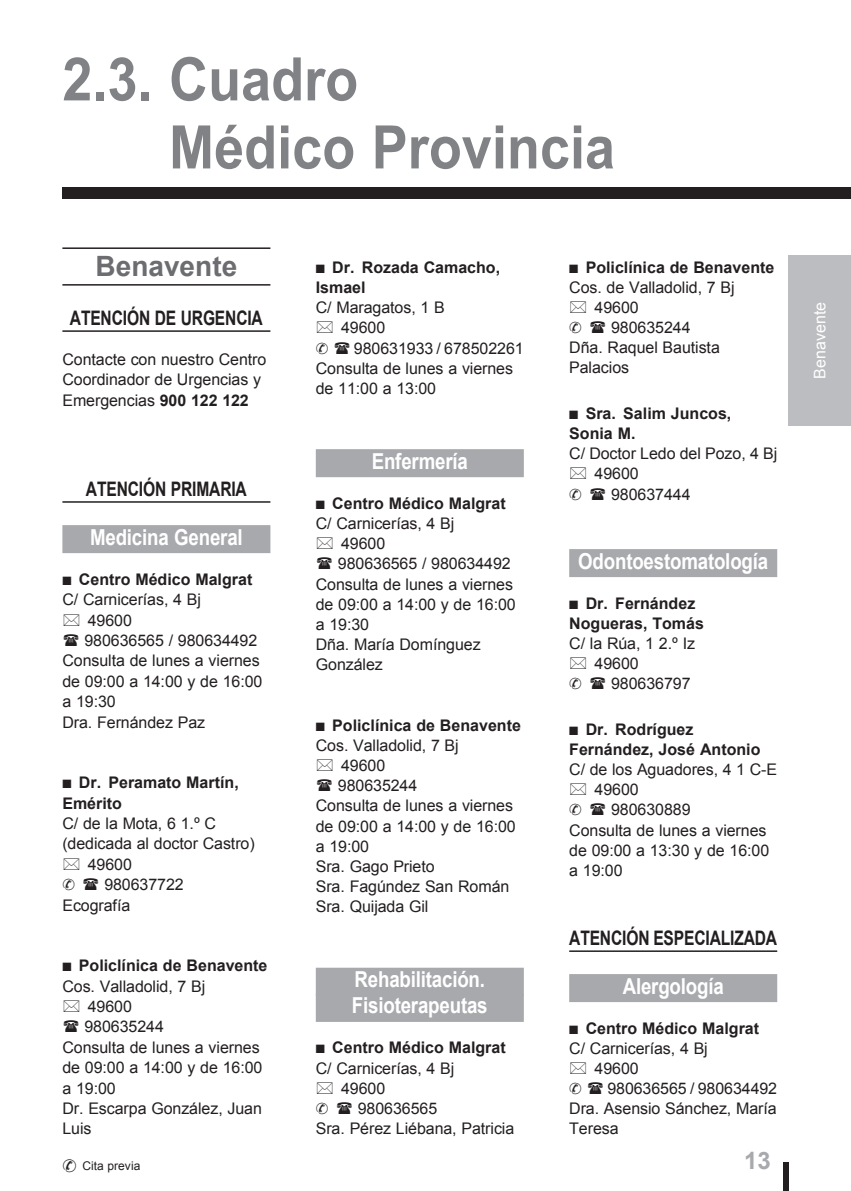
<style>
.page{position:relative;width:851px;height:1191px;background:#fff}
.page>*{position:absolute;margin:0;border:0;box-sizing:border-box;transform-origin:0 0}
.t1{font:700 60px/68px "Arial";color:#808285;scale:.9 1}
.t2{font:700 28px "Arial";color:#6c6d70}
.t3{font:700 24px "Arial";color:#a8a9ad}
.t4{font:700 22px/26.2px "Arial";letter-spacing:-.01em;color:#fff;scale:.85 1}
.t5{font:700 20px "Arial";letter-spacing:-.01em;color:#231f20;scale:.78 1}
.t6{font:16px/20.2px "Arial";letter-spacing:-.005em;color:#231f20}
.t7{font:700 16px/20.2px "Arial";color:#231f20}
.t8{font:16px "Arial";color:#fff}
.t9{font:12px "Arial";color:#231f20}
.s1{font-weight:700}
</style>
<div class="page">
<div style="left:782px;top:1162px;width:6px;height:29px;background:#231f20"></div>
<div style="left:62px;top:187px;width:788px;height:11px;background:#231f20"></div>
<div style="left:788px;top:255px;width:62px;height:170px;background:#bcbdc0"></div>
<hr style="left:62px;top:247px;width:208px;height:2px;background:#231f20">
<hr style="left:62px;top:284px;width:208px;height:2px;background:#231f20">
<hr style="left:62px;top:330px;width:208px;height:2px;background:#231f20">
<hr style="left:62px;top:501px;width:208px;height:2px;background:#231f20">
<div style="left:62px;top:525px;width:208px;height:28px;background:#a8a9ad"></div>
<div style="left:316px;top:449px;width:207px;height:28px;background:#a8a9ad"></div>
<div style="left:316px;top:967px;width:207px;height:28px;background:#a8a9ad"></div>
<div style="left:316px;top:994px;width:207px;height:28px;background:#a8a9ad"></div>
<div style="left:569px;top:549px;width:208px;height:28px;background:#a8a9ad"></div>
<hr style="left:569px;top:950px;width:208px;height:2px;background:#231f20">
<div style="left:569px;top:974px;width:208px;height:28px;background:#a8a9ad"></div>
<h1 class="t1" style="left:169px;top:46px;width:497px;text-indent:-107px">2.3. Cuadro<br>Médico Provincia</h1>
<h2 class="t2" style="left:95px;top:250px;width:143px">Benavente</h2>
<p class="t5" style="left:70px;top:306px;width:249px">ATENCIÓN DE URGENCIA</p>
<p class="t6" style="left:62px;top:349px;width:205px">Contacte con nuestro Centro<br>Coordinador de Urgencias y<br>Emergencias <span class="s1">900 122 122</span></p>
<p class="t5" style="left:86px;top:477px;width:208px">ATENCIÓN PRIMARIA</p>
<h3 class="t4" style="left:90px;top:524px;width:181px">Medicina General</h3>
<p class="t7" style="left:62px;top:569px;width:191px">■ Centro Médico Malgrat</p>
<p class="t6" style="left:62px;top:589px;width:140px">C/ Carnicerías, 4 Bj</p>
<p class="t6" style="left:88px;top:610px;width:46px">49600</p>
<p class="t6" style="left:84px;top:630px;width:174px">980636565 / 980634492</p>
<p class="t6" style="left:62px;top:651px;width:199px">Consulta de lunes a viernes</p>
<p class="t6" style="left:62px;top:671px;width:201px">de 09:00 a 14:00 y de 16:00</p>
<p class="t6" style="left:62px;top:691px;width:55px">a 19:30</p>
<p class="t6" style="left:62px;top:712px;width:144px">Dra. Fernández Paz</p>
<p class="t7" style="left:62px;top:772px;width:178px">■ Dr. Peramato Martín,<br>Emérito</p>
<p class="t6" style="left:62px;top:813px;width:155px">C/ de la Mota, 6 1.º C</p>
<p class="t6" style="left:62px;top:833px;width:194px">(dedicada al doctor Castro)</p>
<p class="t6" style="left:88px;top:854px;width:46px">49600</p>
<p class="t6" style="left:62px;top:874px;width:123px;text-indent:42px">980637722<br>Ecografía</p>
<p class="t7" style="left:62px;top:955px;width:206px">■ Policlínica de Benavente</p>
<p class="t6" style="left:62px;top:976px;width:144px">Cos. Valladolid, 7 Bj</p>
<p class="t6" style="left:88px;top:996px;width:46px">49600</p>
<p class="t6" style="left:84px;top:1016px;width:81px">980635244</p>
<p class="t6" style="left:62px;top:1037px;width:199px">Consulta de lunes a viernes</p>
<p class="t6" style="left:62px;top:1057px;width:201px">de 09:00 a 14:00 y de 16:00</p>
<p class="t6" style="left:62px;top:1077px;width:55px">a 19:00</p>
<p class="t6" style="left:62px;top:1098px;width:201px">Dr. Escarpa González, Juan</p>
<p class="t6" style="left:62px;top:1118px;width:31px">Luis</p>
<p class="t7" style="left:316px;top:257px;width:186px">■ Dr. Rozada Camacho,<br>Ismael</p>
<p class="t6" style="left:341px;top:297px;width:105px;text-indent:-25px">C/ Maragatos, 1 B<br>49600</p>
<p class="t6" style="left:316px;top:338px;width:209px;text-indent:38px">980631933 / 678502261<br>Consulta de lunes a viernes de 11:00 a 13:00</p>
<h3 class="t4" style="left:372px;top:448px;width:114px">Enfermería</h3>
<p class="t7" style="left:316px;top:493px;width:191px">■ Centro Médico Malgrat</p>
<p class="t6" style="left:316px;top:513px;width:140px">C/ Carnicerías, 4 Bj</p>
<p class="t6" style="left:341px;top:533px;width:46px">49600</p>
<p class="t6" style="left:338px;top:553px;width:174px">980636565 / 980634492</p>
<p class="t6" style="left:316px;top:574px;width:199px">Consulta de lunes a viernes</p>
<p class="t6" style="left:316px;top:594px;width:201px">de 09:00 a 14:00 y de 16:00</p>
<p class="t6" style="left:316px;top:614px;width:55px">a 19:30</p>
<p class="t6" style="left:316px;top:634px;width:166px">Dña. María Domínguez</p>
<p class="t6" style="left:316px;top:654px;width:69px">González</p>
<p class="t7" style="left:316px;top:715px;width:206px">■ Policlínica de Benavente</p>
<p class="t6" style="left:316px;top:735px;width:144px">Cos. Valladolid, 7 Bj</p>
<p class="t6" style="left:341px;top:755px;width:46px">49600</p>
<p class="t6" style="left:338px;top:775px;width:81px">980635244</p>
<p class="t6" style="left:316px;top:795px;width:199px">Consulta de lunes a viernes</p>
<p class="t6" style="left:316px;top:816px;width:201px">de 09:00 a 14:00 y de 16:00</p>
<p class="t6" style="left:316px;top:836px;width:55px">a 19:00</p>
<p class="t6" style="left:316px;top:856px;width:120px">Sra. Gago Prieto</p>
<p class="t6" style="left:316px;top:876px;width:195px">Sra. Fagúndez San Román</p>
<p class="t6" style="left:316px;top:896px;width:114px">Sra. Quijada Gil</p>
<h3 class="t4" style="left:352px;top:966px;width:161px">Rehabilitación.<br>Fisioterapeutas</h3>
<p class="t7" style="left:316px;top:1037px;width:191px">■ Centro Médico Malgrat</p>
<p class="t6" style="left:316px;top:1058px;width:140px">C/ Carnicerías, 4 Bj</p>
<p class="t6" style="left:341px;top:1078px;width:46px">49600</p>
<p class="t6" style="left:316px;top:1098px;width:200px;text-indent:42px">980636565<br>Sra. Pérez Liébana, Patricia</p>
<p class="t7" style="left:569px;top:257px;width:206px">■ Policlínica de Benavente</p>
<p class="t6" style="left:569px;top:277px;width:167px">Cos. de Valladolid, 7 Bj</p>
<p class="t6" style="left:594px;top:297px;width:46px">49600</p>
<p class="t6" style="left:569px;top:317px;width:152px;text-indent:42px">980635244<br>Dña. Raquel Bautista<br>Palacios</p>
<p class="t7" style="left:569px;top:403px;width:164px">■ Sra. Salim Juncos,<br>Sonia M.</p>
<p class="t6" style="left:594px;top:444px;width:184px;text-indent:-25px">C/ Doctor Ledo del Pozo, 4 Bj<br>49600</p>
<p class="t6" style="left:611px;top:484px;width:81px">980637444</p>
<h3 class="t4" style="left:578px;top:548px;width:225px">Odontoestomatología</h3>
<p class="t7" style="left:569px;top:593px;width:136px">■ Dr. Fernández<br>Nogueras, Tomás</p>
<p class="t6" style="left:594px;top:633px;width:102px;text-indent:-25px">C/ la Rúa, 1 2.º Iz<br>49600</p>
<p class="t6" style="left:611px;top:673px;width:81px">980636797</p>
<p class="t7" style="left:569px;top:719px;width:193px">■ Dr. Rodríguez<br>Fernández, José Antonio</p>
<p class="t6" style="left:594px;top:759px;width:184px;text-indent:-25px">C/ de los Aguadores, 4 1 C-E<br>49600</p>
<p class="t6" style="left:569px;top:799px;width:201px;text-indent:42px">980630889<br>Consulta de lunes a viernes de 09:00 a 13:30 y de 16:00 a 19:00</p>
<p class="t5" style="left:569px;top:926px;width:268px">ATENCIÓN ESPECIALIZADA</p>
<h3 class="t4" style="left:622px;top:972px;width:120px">Alergología</h3>
<p class="t7" style="left:569px;top:1018px;width:191px">■ Centro Médico Malgrat</p>
<p class="t6" style="left:569px;top:1038px;width:140px">C/ Carnicerías, 4 Bj</p>
<p class="t6" style="left:594px;top:1058px;width:46px">49600</p>
<p class="t6" style="left:569px;top:1078px;width:209px;text-align:justify;text-indent:38px">980636565 / 980634492<br>Dra. Asensio Sánchez, María Teresa</p>
<p class="t9" style="left:62px;top:1158px;width:79px">✆ Cita previa</p>
<h3 class="t3" style="left:744px;top:1147px;width:28px">13</h3>
<p class="t8" style="left:810px;top:378px;width:78px;rotate:-90deg">Benavente</p>
</div>
